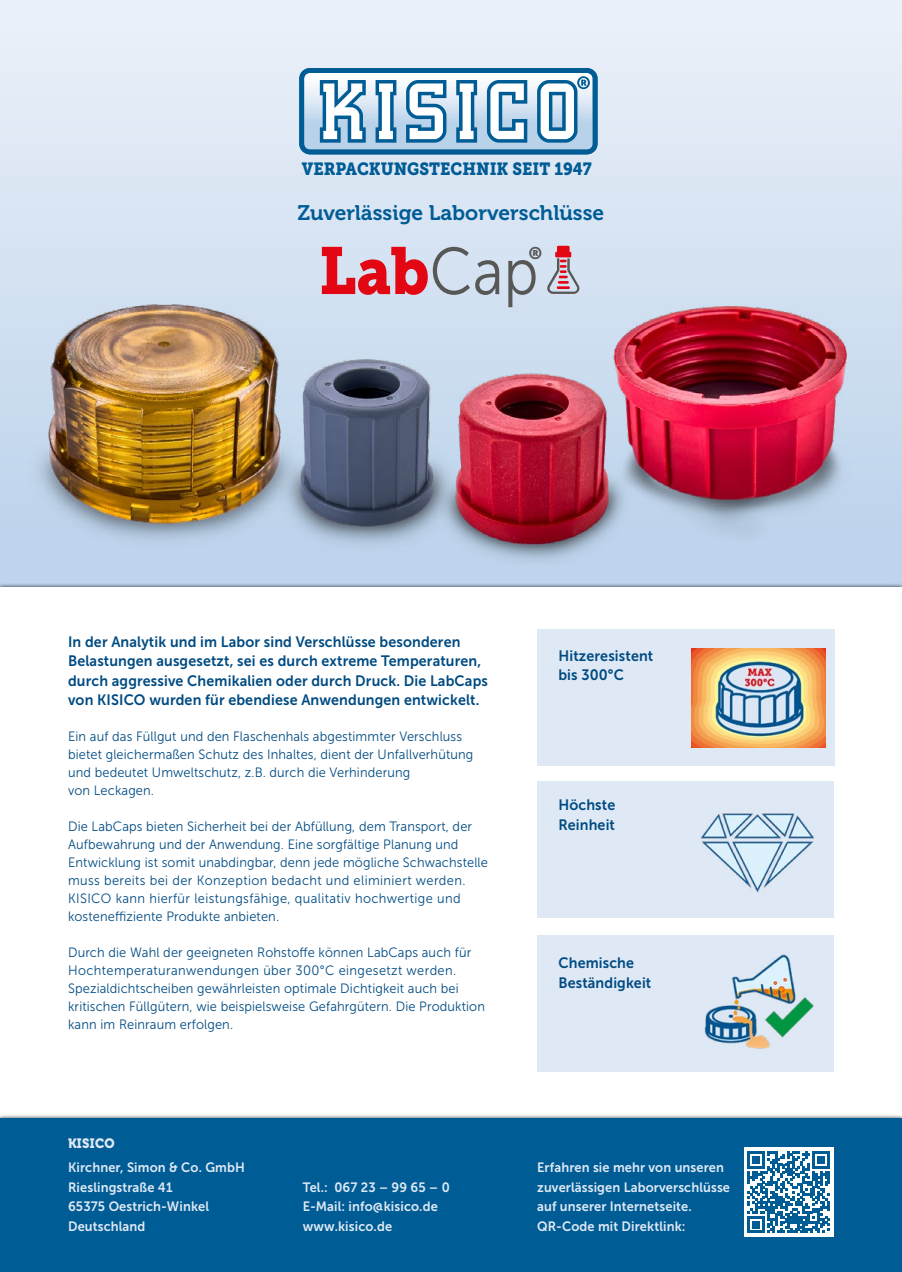
<style>
.page{position:relative;width:902px;height:1272px;background:#fff}
.page>*{position:absolute;margin:0;border:0;box-sizing:border-box;transform-origin:0 0}
.t1{font:21px "Museo 700";color:#005c95}
.t2{font:17.55px "Museo Slab 900";color:#005c95;scale:.9 1}
.t3{font:16.8px "Museo Slab 900";color:#575756}
.t4{font:15px/19.5px "Museo Sans 700";letter-spacing:.01em;color:#004b82;scale:.95 1}
.t5{font:13.5px/18px "Museo Sans 300";letter-spacing:.01em;color:#004b82;scale:.95 1}
.t6{font:13.5px/19.5px "Museo Sans 700";letter-spacing:.01em;color:#dfe9f5;scale:.95 1}
.t7{font:13.5px "Museo 900";letter-spacing:.025em;color:#dfe9f5;scale:.95 1}
</style>
<div class="page">
<div style="left:0;top:0;width:901px;height:589px;background:linear-gradient(to bottom,#ecf1f9,#b8d0ea)"></div>
<div style="left:0;top:587px;width:901px;height:684px;background:#fff"></div>
<svg style="left:299px;top:68px;width:298px;height:86px"></svg>
<img style="left:27px;top:291px;width:840px;height:273px">
<svg style="left:322px;top:247px;width:177px;height:48px;background:#cd909e"></svg>
<svg style="left:508px;top:260px;width:27px;height:47px"></svg>
<svg style="left:547px;top:246px;width:32px;height:48px;background:#c4a2af"></svg>
<div style="left:0;top:1114px;width:901px;height:157px;background:#000;opacity:.75"></div>
<div style="left:0;top:1118px;width:901px;height:153px;background:#005c95"></div>
<div style="left:744px;top:1147px;width:89px;height:89px;background:#fff"></div>
<div style="left:537px;top:629px;width:297px;height:136px;background:#dfe9f5"></div>
<div style="left:537px;top:782px;width:296px;height:136px;background:#dfe9f5"></div>
<div style="left:537px;top:935px;width:296px;height:136px;background:#dfe9f5"></div>
<img style="left:704px;top:954px;width:110px;height:95px">
<img style="left:700px;top:813px;width:114px;height:80px">
<img style="left:691px;top:648px;width:134px;height:99px">
<svg style="left:747px;top:1151px;width:82px;height:82px"></svg>
<p class="t2" style="left:302px;top:158px;width:323px">VERPACKUNGSTECHNIK SEIT 1947</p>
<h1 class="t1" style="left:297px;top:201px;width:308px">Zuverlässige Laborverschlüsse</h1>
<p class="t3" style="left:528px;top:243px;width:15px">®</p>
<p class="t4" style="left:68px;top:631px;width:443px">In der Analytik und im Labor sind Verschlüsse besonderen Belastungen ausgesetzt, sei es durch extreme Temperaturen, durch aggressive Chemikalien oder durch Druck. Die LabCaps von KISICO wurden für ebendiese Anwendungen entwickelt.</p>
<p class="t5" style="left:68px;top:727px;width:428px">Ein auf das Füllgut und den Flaschenhals abgestimmter Verschluss bietet gleichermaßen Schutz des Inhaltes, dient der Unfallverhütung und bedeutet Umweltschutz, z.B. durch die Verhinderung<br>von Leckagen.</p>
<p class="t5" style="left:68px;top:817px;width:443px">Die LabCaps bieten Sicherheit bei der Abfüllung, dem Transport, der Aufbewahrung und der Anwendung. Eine sorgfältige Planung und Entwicklung ist somit unabdingbar, denn jede mögliche Schwachstelle muss bereits bei der Konzeption bedacht und eliminiert werden.<br>KISICO kann hierfür leistungsfähige, qualitativ hochwertige und kosteneffiziente Produkte anbieten.</p>
<p class="t5" style="left:68px;top:943px;width:440px">Durch die Wahl der geeigneten Rohstoffe können LabCaps auch für Hochtemperaturanwendungen über 300°C eingesetzt werden.<br>Spezialdichtscheiben gewährleisten optimale Dichtigkeit auch bei kritischen Füllgütern, wie beispielsweise Gefahrgütern. Die Produktion kann im Reinraum erfolgen.</p>
<p class="t7" style="left:68px;top:1135px;width:51px">KISICO</p>
<p class="t6" style="left:68px;top:1157px;width:188px">Kirchner, Simon &amp; Co. GmbH<br>Rieslingstraße 41<br>65375 Oestrich-Winkel<br>Deutschland</p>
<p class="t6" style="left:303px;top:1177px;width:156px">Tel.: 067 23 – 99 65 – 0<br>E-Mail: info@kisico.de www.kisico.de</p>
<p class="t4" style="left:558px;top:645px;width:101px">Hitzeresistent bis 300°C</p>
<p class="t4" style="left:558px;top:795px;width:61px">Höchste<br>Reinheit</p>
<p class="t4" style="left:558px;top:953px;width:99px">Chemische<br>Beständigkeit</p>
<p class="t6" style="left:537px;top:1157px;width:204px">Erfahren sie mehr von unseren zuverlässigen Laborverschlüsse auf unserer Internetseite.<br>QR-Code mit Direktlink:</p>
</div>
